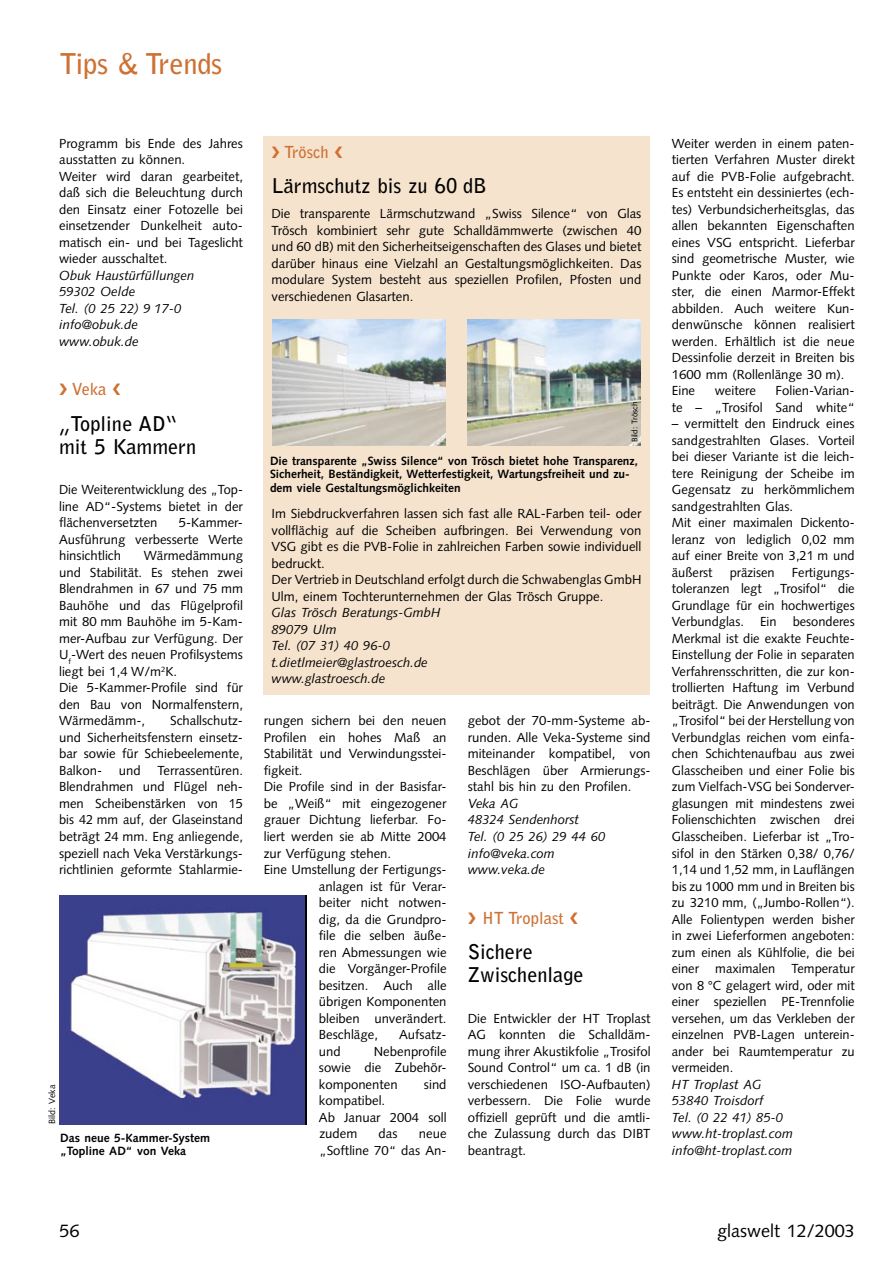
<style>
.page{position:relative;width:893px;height:1263px;background:#fff}
.page>*{position:absolute;margin:0;border:0;box-sizing:border-box;transform-origin:0 0}
.t1{font:700 28.5px "Bell Gothic";letter-spacing:-.01em;color:#ce7134}
.t2{font:700 20.25px/23.2px "Bell Gothic";color:#000}
.t3{font:18px "Syntax";color:#000}
.t4{font:700 16.5px "Bell Gothic";color:#ce7134}
.t5{font:13.2px/16.5px "Syntax";color:#000;text-align:justify}
.t6{font:italic 13.2px/16.5px "Syntax";color:#000}
.t7{font:700 12px/13.5px "Syntax";color:#000}
.t8{font:9px "Syntax";color:#000}
.t9{font:8.1px "Syntax";color:#000}
</style>
<div class="page">
<img style="left:60px;top:895px;width:245px;height:229px">
<div style="left:263px;top:136px;width:387px;height:559px;background:#f6e3ce"></div>
<img style="left:272px;top:319px;width:174px;height:127px">
<img style="left:467px;top:319px;width:174px;height:127px">
<h1 class="t1" style="left:60px;top:46px;width:164px">Tips &amp; Trends</h1>
<p class="t5" style="left:59px;top:135px;width:185px;text-align:left">Programm bis Ende des Jahres ausstatten zu können.<br>Weiter wird daran gearbeitet, daß sich die Beleuchtung durch den Einsatz einer Fotozelle bei einsetzender Dunkelheit auto&shy;matisch ein- und bei Tageslicht wieder ausschaltet.</p>
<p class="t6" style="left:59px;top:267px;width:137px">Obuk Haustürfüllungen<br>59302 Oelde<br>Tel. (0 25 22) 9 17-0 info@obuk.de www.obuk.de</p>
<p class="t4" style="left:72px;top:379px;width:36px">Veka</p>
<h2 class="t2" style="left:59px;top:412px;width:139px">„Topline AD“ mit 5 Kammern</h2>
<p class="t5" style="left:59px;top:482px;width:185px">Die Weiterentwicklung des „Top&shy;line AD“-Systems bietet in der flächenversetzten</p>
<p class="t5" style="left:59px;top:515px;width:185px;text-indent:120px">5-Kammer-Ausführung verbesserte Werte hinsichtlich</p>
<p class="t5" style="left:59px;top:548px;width:185px;text-align:left;text-indent:85px">Wärmedämmung und Stabilität. Es stehen zwei<br>Blendrahmen in 67 und 75 mm<br>Bauhöhe und das Flügelprofil mit 80 mm Bauhöhe im 5-Kam&shy;mer-Aufbau zur Verfügung. Der<br>U<sub>f</sub>-Wert des neuen Profilsystems liegt bei 1,4 W/m<sup>2</sup>K.<br>Die 5-Kammer-Profile sind für den Bau von Normalfenstern,<br>Wärmedämm-,</p>
<p class="t5" style="left:59px;top:713px;width:185px;text-indent:111px">Schallschutz&shy;und Sicherheitsfenstern einsetz&shy;bar sowie für Schiebeelemente, Balkon-</p>
<p class="t5" style="left:119px;top:762px;width:23px">und</p>
<p class="t5" style="left:59px;top:762px;width:185px;text-indent:98px">Terrassentüren.<br>Blendrahmen und Flügel neh&shy;men Scheibenstärken von 15 bis 42 mm auf, der Glaseinstand beträgt 24 mm. Eng anliegende, speziell nach Veka Verstärkungs&shy;richtlinien geformte Stahlarmie-</p>
<p class="t8" style="left:47px;top:1123px;width:40px;rotate:-90deg">Bild: Veka</p>
<p class="t7" style="left:60px;top:1131px;width:151px">Das neue 5-Kammer-System „Topline AD“ von Veka</p>
<p class="t4" style="left:284px;top:142px;width:46px">Trösch</p>
<h2 class="t2" style="left:271px;top:174px;width:217px">Lärmschutz bis zu 60 dB</h2>
<p class="t5" style="left:271px;top:206px;width:371px">Die transparente Lärmschutzwand „Swiss Silence“ von Glas Trösch kombiniert sehr gute Schalldämmwerte (zwischen 40 und 60 dB) mit den Sicherheitseigenschaften des Glases und bietet darüber hinaus eine Vielzahl an Gestaltungsmöglichkeiten. Das modulare System besteht aus speziellen Profilen, Pfosten und verschiedenen Glasarten.</p>
<p class="t9" style="left:630px;top:442px;width:42px;rotate:-90deg">Bild: Trösch</p>
<p class="t7" style="left:270px;top:454px;width:370px">Die transparente „Swiss Silence“ von Trösch bietet hohe Transparenz,<br>Sicherheit, Beständigkeit, Wetterfestigkeit, Wartungsfreiheit und zu&shy;dem viele Gestaltungsmöglichkeiten</p>
<p class="t5" style="left:271px;top:505px;width:371px;text-align:left">Im Siebdruckverfahren lassen sich fast alle RAL-Farben teil- oder vollflächig auf die Scheiben aufbringen. Bei Verwendung von VSG gibt es die PVB-Folie in zahlreichen Farben sowie individuell bedruckt.<br>Der Vertrieb in Deutschland erfolgt durch die Schwabenglas GmbH Ulm, einem Tochterunternehmen der Glas Trösch Gruppe.</p>
<p class="t6" style="left:271px;top:604px;width:171px">Glas Trösch Beratungs-GmbH<br>89079 Ulm<br>Tel. (07 31) 40 96-0 t.dietlmeier@glastroesch.de www.glastroesch.de</p>
<p class="t5" style="left:264px;top:713px;width:184px">rungen sichern bei den neuen</p>
<p class="t5" style="left:264px;top:729px;width:184px">Profilen ein hohes Maß an</p>
<p class="t5" style="left:264px;top:746px;width:184px">Stabilität und Verwindungsstei-</p>
<p class="t5" style="left:264px;top:762px;width:40px">figkeit.</p>
<p class="t5" style="left:264px;top:779px;width:184px">Die Profile sind in der Basisfar-</p>
<p class="t5" style="left:264px;top:795px;width:184px">be „Weiß“ mit eingezogener</p>
<p class="t5" style="left:264px;top:812px;width:184px">grauer Dichtung lieferbar. Fo-</p>
<p class="t5" style="left:264px;top:828px;width:184px">liert werden sie ab Mitte 2004</p>
<p class="t5" style="left:264px;top:845px;width:129px">zur Verfügung stehen.</p>
<p class="t5" style="left:264px;top:861px;width:184px">Eine Umstellung der Fertigungs-</p>
<p class="t5" style="left:319px;top:878px;width:129px">anlagen ist für Verar-</p>
<p class="t5" style="left:319px;top:894px;width:129px">beiter nicht notwen-</p>
<p class="t5" style="left:319px;top:911px;width:129px">dig, da die Grundpro-</p>
<p class="t5" style="left:319px;top:927px;width:129px">file die selben äuße-</p>
<p class="t5" style="left:319px;top:944px;width:129px">ren Abmessungen wie</p>
<p class="t5" style="left:319px;top:960px;width:129px">die Vorgänger-Profile</p>
<p class="t5" style="left:319px;top:977px;width:129px">besitzen. Auch alle</p>
<p class="t5" style="left:319px;top:993px;width:129px">übrigen Komponenten</p>
<p class="t5" style="left:319px;top:1010px;width:129px">bleiben unverändert.</p>
<p class="t5" style="left:319px;top:1026px;width:61px">Beschläge,</p>
<p class="t5" style="left:399px;top:1026px;width:49px">Aufsatz-</p>
<p class="t5" style="left:319px;top:1043px;width:23px">und</p>
<p class="t5" style="left:319px;top:1043px;width:129px;text-indent:55px">Nebenprofile sowie die Zubehör&shy;komponenten</p>
<p class="t5" style="left:424px;top:1076px;width:24px">sind</p>
<p class="t5" style="left:319px;top:1092px;width:129px;text-align:left">kompatibel.<br>Ab Januar 2004 soll zudem</p>
<p class="t5" style="left:379px;top:1125px;width:20px">das</p>
<p class="t5" style="left:319px;top:1125px;width:129px;text-align:right">neue<br>„Softline 70“ das An-</p>
<p class="t5" style="left:468px;top:713px;width:184px">gebot der 70-mm-Systeme ab&shy;runden. Alle Veka-Systeme sind miteinander kompatibel, von Beschlägen über Armierungs&shy;stahl bis hin zu den Profilen.</p>
<p class="t6" style="left:468px;top:795px;width:139px">Veka AG<br>48324 Sendenhorst<br>Tel. (0 25 26) 29 44 60 info@veka.com www.veka.de</p>
<p class="t4" style="left:482px;top:907px;width:83px">HT Troplast</p>
<h2 class="t2" style="left:468px;top:940px;width:117px">Sichere<br>Zwischenlage</h2>
<p class="t5" style="left:468px;top:1010px;width:184px">Die Entwickler der HT Troplast AG konnten die Schalldäm&shy;mung ihrer Akustikfolie „Trosifol Sound Control“ um ca. 1 dB (in verschiedenen ISO-Aufbauten) verbessern. Die Folie wurde offiziell geprüft und die amtli&shy;che Zulassung durch das DIBT beantragt.</p>
<p class="t5" style="left:672px;top:135px;width:184px;text-align:left">Weiter werden in einem paten&shy;tierten Verfahren Muster direkt auf die PVB-Folie aufgebracht.<br>Es entsteht ein dessiniertes (ech&shy;tes) Verbundsicherheitsglas, das allen bekannten Eigenschaften eines VSG entspricht. Lieferbar sind geometrische Muster, wie<br>Punkte oder Karos, oder Mu&shy;ster, die einen Marmor-Effekt abbilden. Auch weitere Kun&shy;denwünsche können realisiert werden. Erhältlich ist die neue<br>Dessinfolie derzeit in Breiten bis<br>1600 mm (Rollenlänge 30 m).<br>Eine</p>
<p class="t5" style="left:672px;top:383px;width:184px;text-align:right">Folien-Varian-<br>te – „Trosifol Sand white“</p>
<p class="t5" style="left:672px;top:416px;width:184px;text-align:left">– vermittelt den Eindruck eines sandgestrahlten Glases. Vorteil bei dieser Variante ist die leich&shy;tere Reinigung der Scheibe im<br>Gegensatz zu herkömmlichem sandgestrahlten Glas.<br>Mit einer maximalen Dickento&shy;leranz von lediglich 0,02 mm auf einer Breite von 3,21 m und äußerst</p>
<p class="t5" style="left:715px;top:383px;width:43px">weitere</p>
<p class="t5" style="left:672px;top:564px;width:184px;text-indent:120px">Fertigungs&shy;toleranzen legt „Trosifol“ die Grundlage für ein hochwertiges Verbundglas. Ein besonderes Merkmal ist die exakte Feuchte-Einstellung der Folie in separaten Verfahrensschritten, die zur kon&shy;trollierten Haftung im Verbund beiträgt. Die Anwendungen von „Trosifol“ bei der Herstellung von Verbundglas reichen vom einfa&shy;chen Schichtenaufbau aus zwei Glasscheiben und einer Folie bis zum Vielfach-VSG bei Sonderver&shy;glasungen mit mindestens zwei Folienschichten zwischen drei Glasscheiben. Lieferbar ist „Tro&shy;sifol in den Stärken 0,38/ 0,76/ 1,14 und 1,52 mm, in Lauflängen bis zu 1000 mm und in Breiten bis zu 3210 mm, („Jumbo-Rollen“).<br>Alle Folientypen werden bisher in zwei Lieferformen angeboten: zum einen als Kühlfolie, die bei einer maximalen Temperatur von 8 °C gelagert wird, oder mit einer speziellen PE-Trennfolie versehen, um das Verkleben der einzelnen PVB-Lagen unterein&shy;ander bei Raumtemperatur zu vermeiden.</p>
<p class="t6" style="left:672px;top:1076px;width:123px">HT Troplast AG<br>53840 Troisdorf<br>Tel. (0 22 41) 85-0 www.ht-troplast.com info@ht-troplast.com</p>
<p class="t5" style="left:730px;top:564px;width:47px">präzisen</p>
<h3 class="t3" style="left:60px;top:1220px;width:22px">56</h3>
<h3 class="t3" style="left:717px;top:1220px;width:139px">glaswelt 12/2003</h3>
</div>
